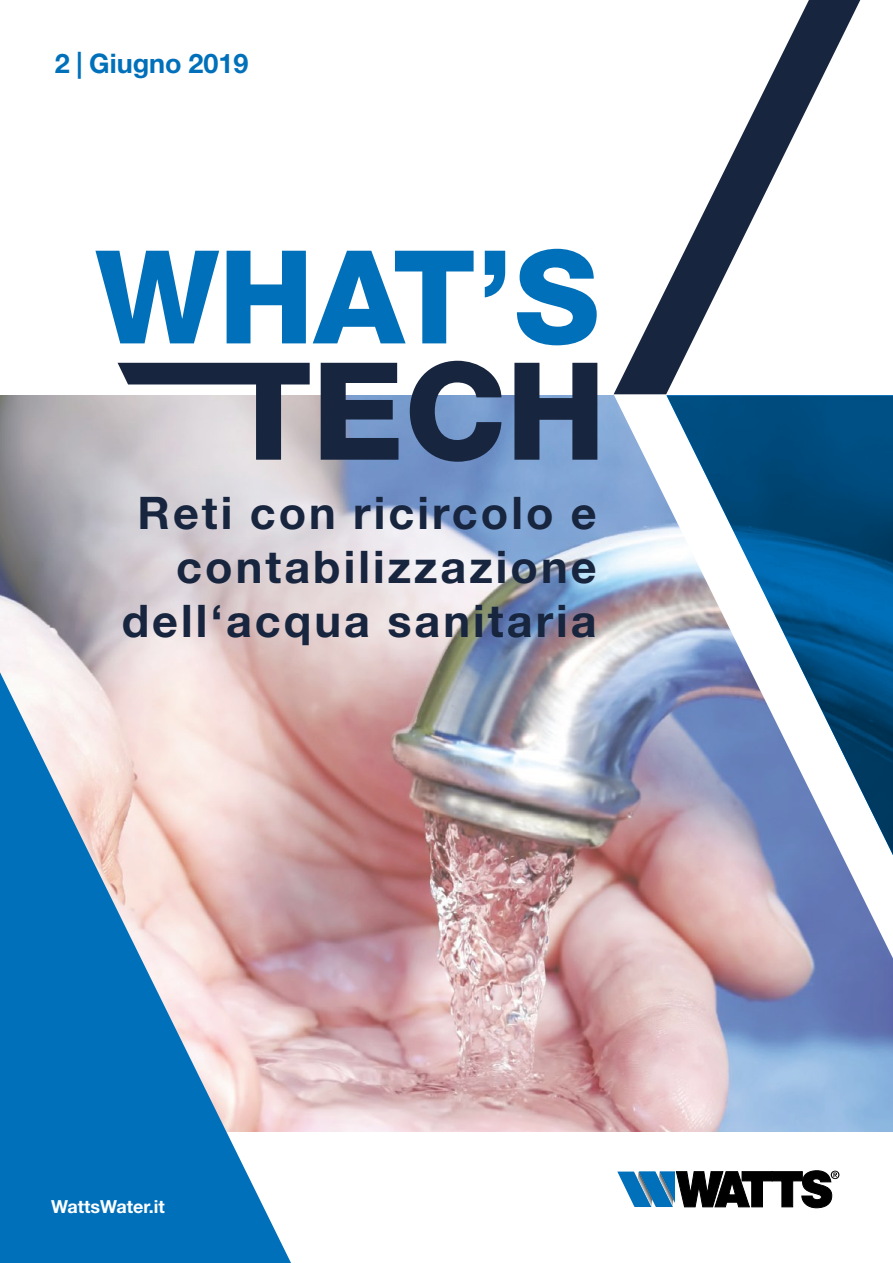
<style>
.page{position:relative;width:893px;height:1263px;background:#fff}
.page>*{position:absolute;margin:0;border:0;box-sizing:border-box;transform-origin:0 0}
.t1{font:700 45px/54px "Helvetica Neue LT Std";letter-spacing:.07em;color:#18253f;text-align:right}
.t2{font:700 27px "Helvetica Neue LT Std";color:#0070ba}
.t3{font:700 18px "Helvetica Neue LT Std";color:#fff}
</style>
<div class="page">
<img style="left:0;top:395px;width:893px;height:736px">
<img style="left:614px;top:394px;width:279px;height:590px">
<svg style="left:666px;top:395px;width:227px;height:486px"></svg>
<svg style="left:614px;top:0;width:247px;height:394px"></svg>
<svg style="left:617px;top:1170px;width:222px;height:38px"></svg>
<svg style="left:0;top:592px;width:325px;height:671px;background:#8ca9c5"></svg>
<svg style="left:321px;top:363px;width:77px;height:97px;background:#3d4c69"></svg>
<svg style="left:410px;top:361px;width:91px;height:101px;background:#546786"></svg>
<svg style="left:514px;top:363px;width:83px;height:97px;background:#495973"></svg>
<svg style="left:227px;top:251px;width:79px;height:92px"></svg>
<svg style="left:313px;top:251px;width:161px;height:92px"></svg>
<svg style="left:485px;top:251px;width:20px;height:46px"></svg>
<svg style="left:517px;top:249px;width:80px;height:96px"></svg>
<svg style="left:118px;top:363px;width:192px;height:97px;background:#9e9fa9"></svg>
<svg style="left:95px;top:251px;width:124px;height:92px"></svg>
<p class="t2" style="left:55px;top:47px;width:195px">2 | Giugno 2019</p>
<p class="t1" style="left:122px;top:485px;width:477px">Reti con ricircolo e contabilizzazione dell‘acqua sanitaria</p>
<p class="t3" style="left:51px;top:1195px;width:115px">WattsWater.it</p>
</div>
